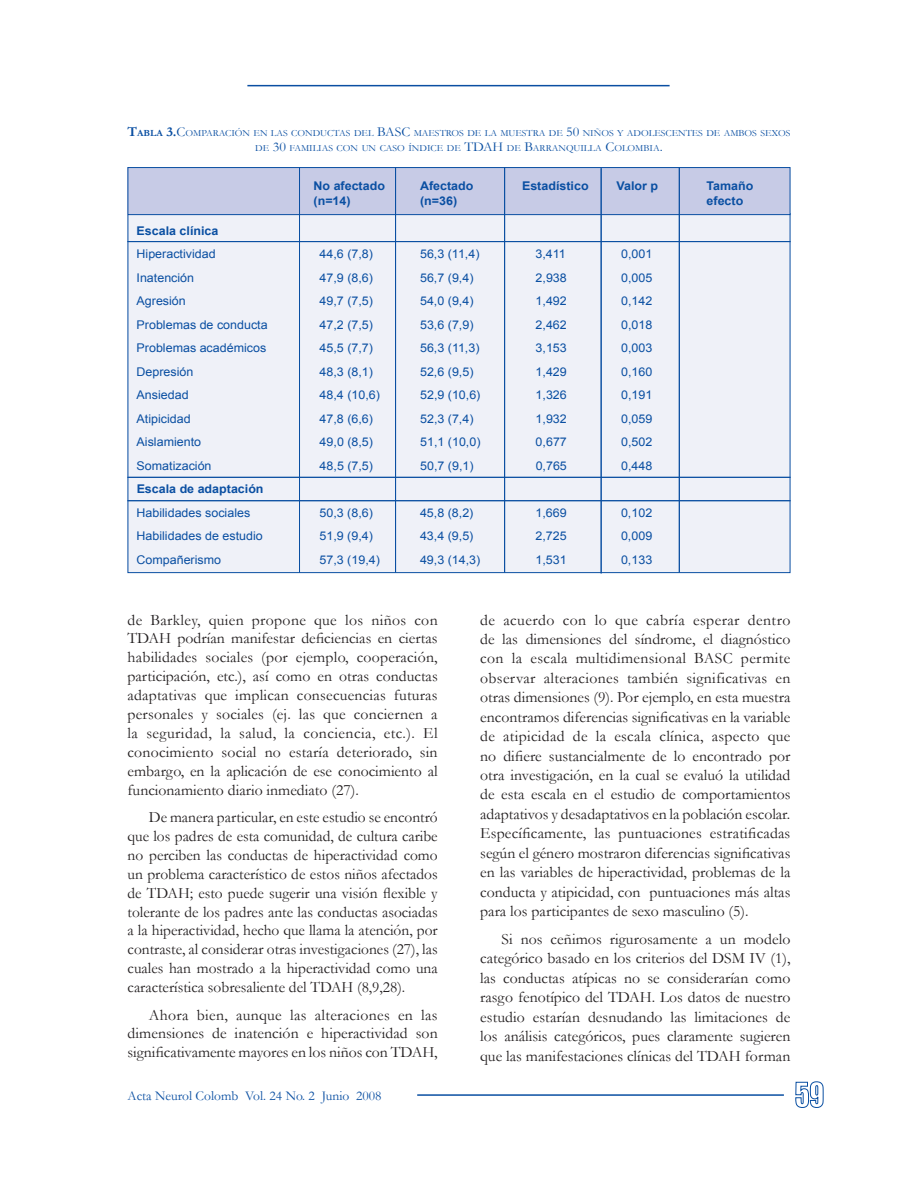
<style>
.page{position:relative;width:918px;height:1188px;background:#fff}
.page>*{position:absolute;margin:0;border:0;box-sizing:border-box;transform-origin:0 0}
.t1{font:15.75px/19.5px "Garamond";color:#231f20;text-align:justify}
.t2{font:13.5px "Garamond";color:#0a4fa2}
.t3{font:12px/23.5px "Arial";color:#0a4fa2;scale:1.04 1}
.t4{font:700 12px "Arial";color:#0a4fa2;scale:1.04 1}
.t5{font:9.45px/15px "Garamond";color:#0a4fa2;text-align:center;scale:1.04 1}
.s1{font-weight:700;font-size:13.5px}
.s2{font-weight:700}
.s3{font-size:13.5px}
</style>
<div class="page">
<svg style="left:795px;top:1081px;width:29px;height:27px"></svg>
<hr style="left:417px;top:1094px;width:367px;height:2px;background:#0a4fa2">
<hr style="left:247px;top:85px;width:423px;height:1px;background:#0a4fa2">
<div style="left:128px;top:214px;width:662px;height:359px;background:#eff1f8"></div>
<div style="left:128px;top:168px;width:662px;height:47px;background:#c7cbe6"></div>
<div style="left:128px;top:167px;width:662px;height:48px;border:1px solid #0a4fa2"></div>
<hr style="left:128px;top:477px;width:662px;height:1px;background:#0a4fa2">
<hr style="left:128px;top:500px;width:662px;height:1px;background:#0a4fa2">
<hr style="left:128px;top:241px;width:662px;height:1px;background:#0a4fa2">
<hr style="left:679px;top:167px;width:1px;height:405px;background:#0a4fa2">
<hr style="left:601px;top:168px;width:1px;height:405px;background:#0a4fa2">
<hr style="left:504px;top:167px;width:1px;height:405px;background:#0a4fa2">
<hr style="left:395px;top:167px;width:1px;height:405px;background:#0a4fa2">
<hr style="left:299px;top:167px;width:1px;height:405px;background:#0a4fa2">
<p class="t5" style="left:128px;top:126px;width:639px"><span class="s1">T</span><span class="s2">ABLA</span> <span class="s1">3.</span><span class="s3">C</span>OMPARACIÓN EN LAS CONDUCTAS DEL <span class="s3">BASC</span> MAESTROS DE LA MUESTRA DE <span class="s3">50</span> NIÑOS Y ADOLESCENTES DE AMBOS SEXOS<br>DE <span class="s3">30</span> FAMILIAS CON UN CASO ÍNDICE DE <span class="s3">TDAH</span> DE <span class="s3">B</span>ARRANQUILLA <span class="s3">C</span>OLOMBIA<span class="s3">.</span></p>
<p class="t4" style="left:314px;top:178px;width:70px">No afectado</p>
<p class="t4" style="left:420px;top:178px;width:53px">Afectado</p>
<p class="t4" style="left:522px;top:178px;width:66px">Estadístico</p>
<p class="t4" style="left:617px;top:178px;width:42px">Valor p</p>
<p class="t4" style="left:707px;top:178px;width:47px">Tamaño</p>
<p class="t4" style="left:314px;top:193px;width:37px">(n=14)</p>
<p class="t4" style="left:420px;top:193px;width:37px">(n=36)</p>
<p class="t4" style="left:707px;top:193px;width:37px">efecto</p>
<p class="t3" style="left:137px;top:219px;width:80px"><span class="s2">Escala clínica<br></span>Hiperactividad</p>
<p class="t3" style="left:320px;top:243px;width:53px">44,6 (7,8)</p>
<p class="t3" style="left:420px;top:243px;width:59px">56,3 (11,4)</p>
<p class="t3" style="left:536px;top:243px;width:31px">3,411</p>
<p class="t3" style="left:621px;top:243px;width:32px">0,001</p>
<p class="t3" style="left:137px;top:266px;width:57px">Inatención</p>
<p class="t3" style="left:320px;top:266px;width:53px">47,9 (8,6)</p>
<p class="t3" style="left:420px;top:266px;width:53px">56,7 (9,4)</p>
<p class="t3" style="left:536px;top:266px;width:32px">2,938</p>
<p class="t3" style="left:621px;top:266px;width:32px">0,005</p>
<p class="t3" style="left:137px;top:290px;width:49px">Agresión</p>
<p class="t3" style="left:320px;top:290px;width:53px">49,7 (7,5)</p>
<p class="t3" style="left:420px;top:290px;width:53px">54,0 (9,4)</p>
<p class="t3" style="left:536px;top:290px;width:32px">1,492</p>
<p class="t3" style="left:621px;top:290px;width:32px">0,142</p>
<p class="t3" style="left:137px;top:313px;width:128px">Problemas de conducta</p>
<p class="t3" style="left:320px;top:313px;width:53px">47,2 (7,5)</p>
<p class="t3" style="left:420px;top:313px;width:53px">53,6 (7,9)</p>
<p class="t3" style="left:536px;top:313px;width:32px">2,462</p>
<p class="t3" style="left:621px;top:313px;width:32px">0,018</p>
<p class="t3" style="left:137px;top:337px;width:126px">Problemas académicos</p>
<p class="t3" style="left:320px;top:337px;width:53px">45,5 (7,7)</p>
<p class="t3" style="left:420px;top:337px;width:59px">56,3 (11,3)</p>
<p class="t3" style="left:536px;top:337px;width:32px">3,153</p>
<p class="t3" style="left:621px;top:337px;width:32px">0,003</p>
<p class="t3" style="left:137px;top:360px;width:56px">Depresión</p>
<p class="t3" style="left:320px;top:360px;width:53px">48,3 (8,1)</p>
<p class="t3" style="left:420px;top:360px;width:53px">52,6 (9,5)</p>
<p class="t3" style="left:536px;top:360px;width:32px">1,429</p>
<p class="t3" style="left:621px;top:360px;width:32px">0,160</p>
<p class="t3" style="left:137px;top:384px;width:52px">Ansiedad</p>
<p class="t3" style="left:320px;top:384px;width:60px">48,4 (10,6)</p>
<p class="t3" style="left:420px;top:384px;width:60px">52,9 (10,6)</p>
<p class="t3" style="left:536px;top:384px;width:32px">1,326</p>
<p class="t3" style="left:621px;top:384px;width:32px">0,191</p>
<p class="t3" style="left:137px;top:407px;width:54px">Atipicidad</p>
<p class="t3" style="left:320px;top:407px;width:53px">47,8 (6,6)</p>
<p class="t3" style="left:420px;top:407px;width:53px">52,3 (7,4)</p>
<p class="t3" style="left:536px;top:407px;width:32px">1,932</p>
<p class="t3" style="left:621px;top:407px;width:32px">0,059</p>
<p class="t3" style="left:137px;top:431px;width:64px">Aislamiento</p>
<p class="t3" style="left:320px;top:431px;width:53px">49,0 (8,5)</p>
<p class="t3" style="left:420px;top:431px;width:60px">51,1 (10,0)</p>
<p class="t3" style="left:536px;top:431px;width:32px">0,677</p>
<p class="t3" style="left:621px;top:431px;width:32px">0,502</p>
<p class="t3" style="left:137px;top:454px;width:74px">Somatización</p>
<p class="t3" style="left:320px;top:454px;width:53px">48,5 (7,5)</p>
<p class="t3" style="left:420px;top:454px;width:53px">50,7 (9,1)</p>
<p class="t3" style="left:536px;top:454px;width:32px">0,765</p>
<p class="t3" style="left:621px;top:454px;width:32px">0,448</p>
<p class="t3" style="left:137px;top:478px;width:124px"><span class="s2">Escala de adaptación<br></span>Habilidades sociales</p>
<p class="t3" style="left:320px;top:501px;width:53px">50,3 (8,6)</p>
<p class="t3" style="left:420px;top:501px;width:53px">45,8 (8,2)</p>
<p class="t3" style="left:536px;top:501px;width:32px">1,669</p>
<p class="t3" style="left:621px;top:501px;width:32px">0,102</p>
<p class="t3" style="left:137px;top:525px;width:123px">Habilidades de estudio</p>
<p class="t3" style="left:320px;top:525px;width:53px">51,9 (9,4)</p>
<p class="t3" style="left:420px;top:525px;width:53px">43,4 (9,5)</p>
<p class="t3" style="left:536px;top:525px;width:32px">2,725</p>
<p class="t3" style="left:621px;top:525px;width:32px">0,009</p>
<p class="t3" style="left:137px;top:548px;width:83px">Compañerismo</p>
<p class="t3" style="left:320px;top:548px;width:60px">57,3 (19,4)</p>
<p class="t3" style="left:420px;top:548px;width:60px">49,3 (14,3)</p>
<p class="t3" style="left:536px;top:548px;width:32px">1,531</p>
<p class="t3" style="left:621px;top:548px;width:32px">0,133</p>
<p class="t1" style="left:128px;top:610px;width:312px;line-height:18.9px">de Barkley, quien propone que los niños con TDAH podrían manifestar deficiencias en ciertas habilidades sociales (por ejemplo, cooperación, participación, etc.), así como en otras conductas adaptativas que implican consecuencias futuras personales y sociales (ej. las que conciernen a la seguridad, la salud, la conciencia, etc.). El conocimiento social no estaría deteriorado, sin embargo, en la aplicación de ese conocimiento al funcionamiento diario inmediato (27).</p>
<p class="t1" style="left:128px;top:807px;width:312px;line-height:18.9px;text-indent:21px">De manera particular, en este estudio se encontró que los padres de esta comunidad, de cultura caribe no perciben las conductas de hiperactividad como un problema característico de estos niños afectados de TDAH; esto puede sugerir una visión flexible y tolerante de los padres ante las conductas asociadas a la hiperactividad, hecho que llama la atención, por contraste, al considerar otras investigaciones (27), las cuales han mostrado a la hiperactividad como una característica sobresaliente del TDAH (8,9,28).</p>
<p class="t1" style="left:128px;top:1005px;width:312px;line-height:18.9px;text-indent:21px">Ahora bien, aunque las alteraciones en las dimensiones de inatención e hiperactividad son significativamente mayores en los niños con TDAH,</p>
<p class="t2" style="left:128px;top:1086px;width:255px">Acta Neurol Colomb Vol. 24 No. 2 Junio 2008</p>
<p class="t1" style="left:480px;top:609px;width:312px">de acuerdo con lo que cabría esperar dentro de las dimensiones del síndrome, el diagnóstico con la escala multidimensional BASC permite observar alteraciones también significativas en otras dimensiones (9). Por ejemplo, en esta muestra encontramos diferencias significativas en la variable de atipicidad de la escala clínica, aspecto que no difiere sustancialmente de lo encontrado por otra investigación, en la cual se evaluó la utilidad de esta escala en el estudio de comportamientos adaptativos y desadaptativos en la población escolar.<br>Específicamente, las puntuaciones estratificadas según el género mostraron diferencias significativas en las variables de hiperactividad, problemas de la conducta y atipicidad, con puntuaciones más altas para los participantes de sexo masculino (5).</p>
<p class="t1" style="left:480px;top:929px;width:312px;text-indent:21px">Si nos ceñimos rigurosamente a un modelo categórico basado en los criterios del DSM IV (1), las conductas atípicas no se considerarían como rasgo fenotípico del TDAH. Los datos de nuestro estudio estarían desnudando las limitaciones de los análisis categóricos, pues claramente sugieren que las manifestaciones clínicas del TDAH forman</p>
</div>
